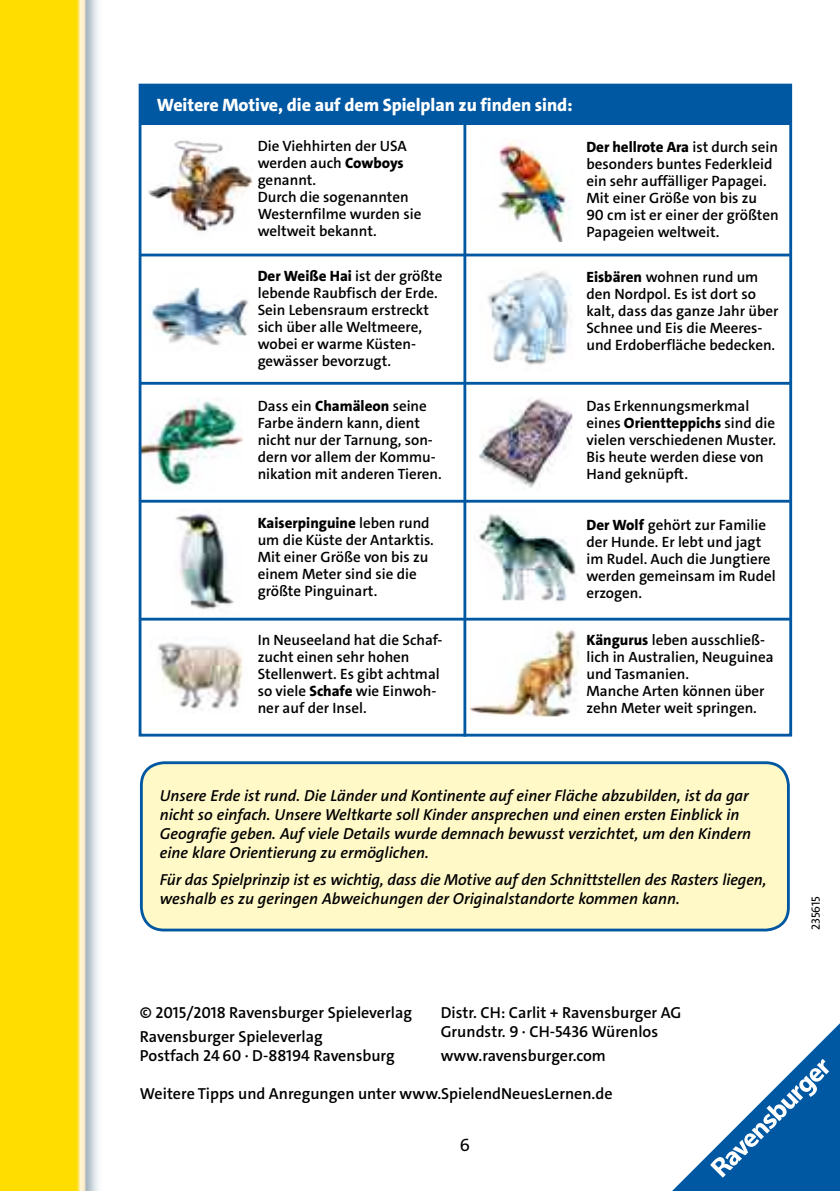
<style>
.page{position:relative;width:840px;height:1191px;background:#fff}
.page>*{position:absolute;margin:0;border:0;box-sizing:border-box;transform-origin:0 0}
.t1{font:800 18px "The Sans C4 s";letter-spacing:-.005em;color:#fff}
.t2{font:18px "The Sans C4 s";color:#000}
.t3{font:italic 600 16px/19px "The Sans C4 s";color:#000}
.t4{font:600 16px/24.6px "The Sans C4 s";color:#000}
.t5{font:600 15px/17px "The Sans C4 s";color:#000}
.t6{font:12px "The Sans C4 s";color:#000}
.s1{font-weight:800}
</style>
<div class="page">
<img style="left:31px;top:0;width:762px;height:1191px">
<div style="left:0;top:0;width:31px;height:1191px;background:#fd0"></div>
<div style="left:141px;top:762px;width:647px;height:168px;background:#fff9c7;border-radius:23px"></div>
<div style="left:140px;top:761px;width:649px;height:170px;border:3px solid #0058a2;border-radius:23px"></div>
<img style="left:142px;top:137px;width:110px;height:104px">
<img style="left:142px;top:272px;width:110px;height:95px">
<img style="left:143px;top:508px;width:99px;height:110px">
<img style="left:149px;top:637px;width:98px;height:83px">
<img style="left:142px;top:397px;width:100px;height:103px">
<img style="left:479px;top:137px;width:96px;height:104px">
<img style="left:479px;top:267px;width:96px;height:104px">
<img style="left:473px;top:507px;width:109px;height:104px">
<img style="left:469px;top:624px;width:113px;height:108px">
<img style="left:479px;top:397px;width:96px;height:103px">
<div style="left:140px;top:85px;width:649px;height:40px;background:#0058a2"></div>
<hr style="left:140px;top:254px;width:649px;height:2px;background:#0058a2">
<hr style="left:140px;top:382px;width:649px;height:3px;background:#0058a2">
<hr style="left:140px;top:500px;width:649px;height:2px;background:#0058a2">
<hr style="left:140px;top:618px;width:649px;height:2px;background:#0058a2">
<hr style="left:463px;top:124px;width:3px;height:612px;background:#0058a2">
<div style="left:138px;top:84px;width:653px;height:652px;border:3px solid #0058a2"></div>
<svg style="left:653px;top:1019px;width:187px;height:172px"></svg>
<p class="t1" style="left:157px;top:93px;width:417px">Weitere Motive, die auf dem Spielplan zu finden sind:</p>
<p class="t5" style="left:257px;top:138px;width:165px">Die Viehhirten der USA werden auch <span class="s1">Cowboys </span>genannt.<br>Durch die sogenannten<br>Westernfilme wurden sie weltweit bekannt.</p>
<p class="t5" style="left:257px;top:267px;width:186px"><span class="s1">Der Weiße Hai</span> ist der größte lebende Raubfisch der Erde.<br>Sein Lebensraum erstreckt sich über alle Weltmeere, wobei er warme Küsten&shy;gewässer bevorzugt.</p>
<p class="t5" style="left:257px;top:397px;width:185px">Dass ein <span class="s1">Chamäleon</span> seine<br>Farbe ändern kann, dient nicht nur der Tarnung, son&shy;dern vor allem der Kommu&shy;nikation mit anderen Tieren.</p>
<p class="t5" style="left:257px;top:514px;width:177px"><span class="s1">Kaiserpinguine</span> leben rund um die Küste der Antarktis.<br>Mit einer Größe von bis zu einem Meter sind sie die größte Pinguinart.</p>
<p class="t5" style="left:257px;top:631px;width:186px">In Neuseeland hat die Schaf&shy;zucht einen sehr hohen<br>Stellenwert. Es gibt achtmal so viele <span class="s1">Schafe</span> wie Einwoh&shy;ner auf der Insel.</p>
<p class="t5" style="left:586px;top:138px;width:194px"><span class="s1">Der hellrote Ara</span> ist durch sein besonders buntes Federkleid ein sehr auffälliger Papagei.<br>Mit einer Größe von bis zu<br>90 cm ist er einer der größten<br>Papageien weltweit.</p>
<p class="t5" style="left:586px;top:268px;width:193px"><span class="s1">Eisbären</span> wohnen rund um den Nordpol. Es ist dort so kalt, dass das ganze Jahr über<br>Schnee und Eis die Meeres&shy;und Erdoberfläche bedecken.</p>
<p class="t5" style="left:586px;top:397px;width:191px">Das Erkennungsmerkmal eines <span class="s1">Orientteppichs</span> sind die vielen verschiedenen Muster.<br>Bis heute werden diese von<br>Hand geknüpft.</p>
<p class="t5" style="left:586px;top:517px;width:191px"><span class="s1">Der Wolf</span> gehört zur Familie der Hunde. Er lebt und jagt im Rudel. Auch die Jungtiere werden gemeinsam im Rudel erzogen.</p>
<p class="t5" style="left:586px;top:632px;width:188px"><span class="s1">Kängurus</span> leben ausschließ&shy;lich in Australien, Neuguinea und Tasmanien.<br>Manche Arten können über zehn Meter weit springen.</p>
<p class="t3" style="left:160px;top:785px;width:592px">Unsere Erde ist rund. Die Länder und Kontinente auf einer Fläche abzubilden, ist da gar nicht so einfach. Unsere Weltkarte soll Kinder ansprechen und einen ersten Einblick in Geografie geben. Auf viele Details wurde demnach bewusst verzichtet, um den Kindern eine klare Orientierung zu ermöglichen.</p>
<p class="t3" style="left:160px;top:870px;width:608px">Für das Spielprinzip ist es wichtig, dass die Motive auf den Schnittstellen des Rasters liegen, weshalb es zu geringen Abweichungen der Originalstandorte kommen kann.</p>
<p class="t4" style="left:140px;top:1000px;width:273px">© 2015/2018 Ravensburger Spieleverlag<br>Ravensburger Spieleverlag</p>
<p class="t4" style="left:140px;top:1043px;width:256px">Postfach 24 60 · D-88194 Ravensburg</p>
<p class="t4" style="left:440px;top:1003px;width:242px;line-height:19px">Distr. CH: Carlit + Ravensburger AG<br>Grundstr. 9 · CH-5436 Würenlos</p>
<p class="t4" style="left:440px;top:1043px;width:167px">www.ravensburger.com</p>
<p class="t4" style="left:140px;top:1081px;width:474px">Weitere Tipps und Anregungen unter www.SpielendNeuesLernen.de</p>
<p class="t2" style="left:447px;top:1133px;width:24px">66</p>
<p class="t6" style="left:807px;top:930px;width:35px;rotate:-90deg">235615</p>
</div>
